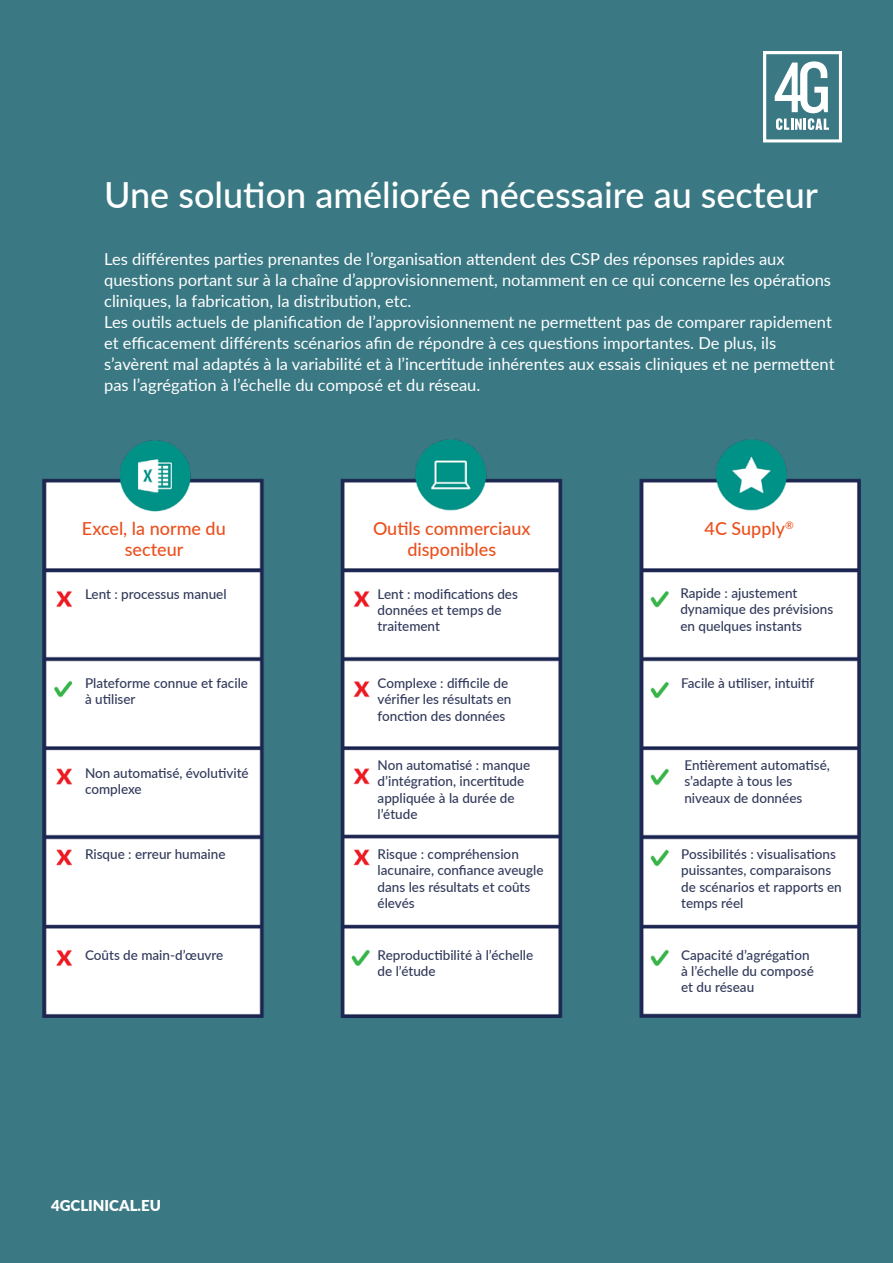
<style>
.page{position:relative;width:893px;height:1263px;background:#3a7984}
.page>*{position:absolute;margin:0;border:0;box-sizing:border-box;transform-origin:0 0}
.t1{font:500 36px "Lato";color:#fff}
.t2{font:500 18px/21.6px "Lato";color:#eb501e;text-align:center}
.t3{font:16.5px/21px "Lato";color:#fff}
.t4{font:900 15px "Lato";color:#fff}
.t5{font:500 13.5px/16.2px "Lato";color:#323a5b}
</style>
<div class="page">
<svg style="left:763px;top:51px;width:79px;height:91px"></svg>
<img style="left:43px;top:439px;width:817px;height:578px">
<h1 class="t1" style="left:104px;top:169px;width:715px">Une solution améliorée nécessaire au secteur</h1>
<p class="t3" style="left:104px;top:247px;width:732px">Les différentes parties prenantes de l’organisation attendent des CSP des réponses rapides aux questions portant sur à la chaîne d’approvisionnement, notamment en ce qui concerne les opérations cliniques, la fabrication, la distribution, etc.<br>Les outils actuels de planification de l’approvisionnement ne permettent pas de comparer rapidement et efficacement différents scénarios afin de répondre à ces questions importantes. De plus, ils s’avèrent mal adaptés à la variabilité et à l’incertitude inhérentes aux essais cliniques et ne permettent pas l’agrégation à l’échelle du composé et du réseau.</p>
<h2 class="t2" style="left:373px;top:516px;width:159px">Outils commerciaux disponibles</h2>
<h2 class="t2" style="left:705px;top:516px;width:91px">4C Supply<sup>®</sup></h2>
<h2 class="t2" style="left:82px;top:516px;width:145px">Excel, la norme du secteur</h2>
<p class="t5" style="left:85px;top:585px;width:143px">Lent : processus manuel</p>
<p class="t5" style="left:378px;top:585px;width:142px">Lent : modifications des données et temps de traitement</p>
<p class="t5" style="left:680px;top:584px;width:154px">Rapide : ajustement dynamique des prévisions en quelques instants</p>
<p class="t5" style="left:85px;top:675px;width:165px">Plateforme connue et facile à utiliser</p>
<p class="t5" style="left:85px;top:764px;width:165px">Non automatisé, évolutivité complexe</p>
<p class="t5" style="left:85px;top:846px;width:142px">Risque : erreur humaine</p>
<p class="t5" style="left:85px;top:946px;width:140px">Coûts de main-d’œuvre</p>
<p class="t4" style="left:51px;top:1194px;width:111px">4GCLINICAL.EU</p>
<p class="t5" style="left:378px;top:675px;width:135px">Complexe : difficile de vérifier les résultats en fonction des données</p>
<p class="t5" style="left:378px;top:756px;width:154px">Non automatisé : manque d’intégration, incertitude appliquée à la durée de l’étude</p>
<p class="t5" style="left:378px;top:846px;width:167px">Risque : compréhension lacunaire, confiance aveugle dans les résultats et coûts élevés</p>
<p class="t5" style="left:378px;top:946px;width:157px">Reproductibilité à l’échelle de l’étude</p>
<p class="t5" style="left:681px;top:675px;width:135px">Facile à utiliser, intuitif</p>
<p class="t5" style="left:684px;top:757px;width:147px">Entièrement automatisé, s’adapte à tous les niveaux de données</p>
<p class="t5" style="left:681px;top:846px;width:162px">Possibilités : visualisations puissantes, comparaisons de scénarios et rapports en temps réel</p>
<p class="t5" style="left:681px;top:946px;width:134px">Capacité d’agrégation à l’échelle du composé et du réseau</p>
</div>
